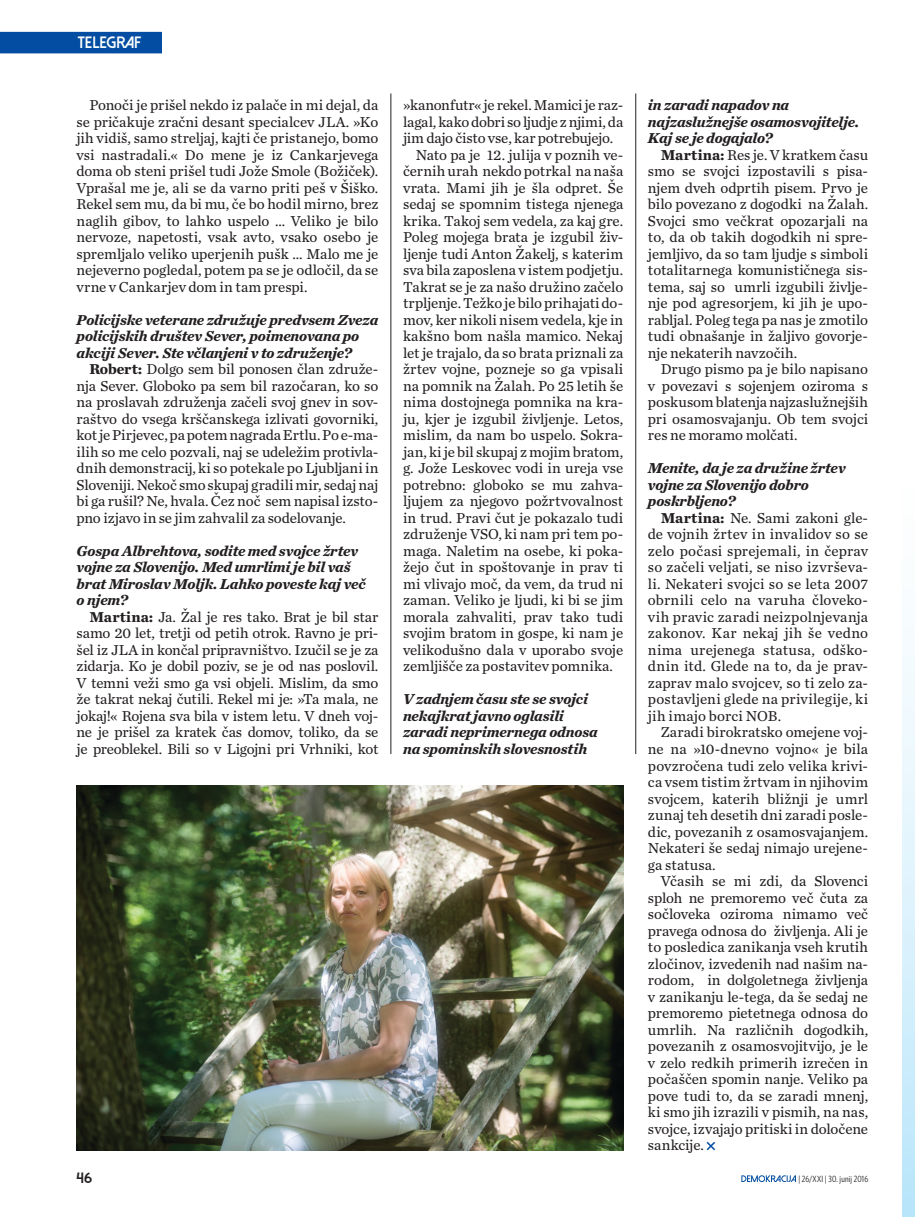
<style>
.page{position:relative;width:915px;height:1217px;background:#fff}
.page>*{position:absolute;margin:0;border:0;box-sizing:border-box;transform-origin:0 0}
.t1{font:800 16.5px "Dolce Vita";letter-spacing:-.015em;color:#fff}
.t2{font:15px/16.5px "Chronicle Text G2";letter-spacing:-.005em;color:#231f20;text-align:justify}
.t3{font:italic 700 15px/16.5px "Chronicle Text G2";letter-spacing:-.01em;color:#231f20}
.t4{font:800 15px "Dolce Vita";color:#231f20;scale:1.1 1}
.t5{font:9px "Whitney Condensed";letter-spacing:.02em;color:#231f20}
.s1{font-weight:700}
</style>
<div class="page">
<svg style="left:741px;top:1175px;width:54px;height:6px"></svg>
<div style="left:0;top:32px;width:161px;height:21px;background:#034ea2"></div>
<svg style="left:902px;top:656px;width:13px;height:561px;background:#d8f0fc"></svg>
<svg style="left:706px;top:1141px;width:9px;height:10px"></svg>
<hr style="left:390px;top:93px;width:1px;height:660px;background:#231f20">
<hr style="left:635px;top:93px;width:1px;height:660px;background:#231f20">
<img style="left:77px;top:785px;width:546px;height:364px">
<p class="t1" style="left:77px;top:34px;width:65px">TELEGRAF</p>
<p class="t2" style="left:77px;top:96px;width:303px;text-indent:13px">Ponoči je prišel nekdo iz palače in mi dejal, da se pričakuje zračni desant specialcev JLA. »Ko jih vidiš, samo streljaj, kajti če pristanejo, bomo vsi nastradali.« Do mene je iz Cankarjevega doma ob steni prišel tudi Jože Smole (Božiček).<br>Vprašal me je, ali se da varno priti peš v Šiško.<br>Rekel sem mu, da bi mu, če bo hodil mirno, brez naglih gibov, to lahko uspelo … Veliko je bilo nervoze, napetosti, vsak avto, vsako osebo je spremljalo veliko uperjenih pušk ... Malo me je nejeverno pogledal, potem pa se je odločil, da se vrne v Cankarjev dom in tam prespi.</p>
<p class="t3" style="left:77px;top:310px;width:303px">Policijske veterane združuje predvsem Zveza policijskih društev Sever, poimenovana po akciji Sever. Ste včlanjeni v to združenje?</p>
<p class="t2" style="left:77px;top:360px;width:303px;text-indent:13px"><span class="s1">Robert:</span> Dolgo sem bil ponosen član združe&shy;nja Sever. Globoko pa sem bil razočaran, ko so na proslavah združenja začeli svoj gnev in sov&shy;raštvo do vsega krščanskega izlivati govorniki, kot je Pirjevec, pa potem nagrada Ertlu. Po e-ma&shy;ilih so me celo pozvali, naj se udeležim protivla&shy;dnih demonstracij, ki so potekale po Ljubljani in Sloveniji. Nekoč smo skupaj gradili mir, sedaj naj bi ga rušil? Ne, hvala. Čez noč sem napisal izsto&shy;pno izjavo in se jim zahvalil za sodelovanje.</p>
<p class="t3" style="left:77px;top:541px;width:291px">Gospa Albrehtova, sodite med svojce žrtev vojne za Slovenijo. Med umrlimi je bil vaš brat Miroslav Moljk. Lahko poveste kaj več o njem?</p>
<p class="t2" style="left:77px;top:607px;width:303px;text-indent:13px"><span class="s1">Martina:</span> Ja. Žal je res tako. Brat je bil star samo 20 let, tretji od petih otrok. Ravno je pri&shy;šel iz JLA in končal pripravništvo. Izučil se je za zidarja. Ko je dobil poziv, se je od nas poslovil.<br>V temni veži smo ga vsi objeli. Mislim, da smo že takrat nekaj čutili. Rekel mi je: »Ta mala, ne jokaj!« Rojena sva bila v istem letu. V dneh voj&shy;ne je prišel za kratek čas domov, toliko, da se je preoblekel. Bili so v Ligojni pri Vrhniki, kot</p>
<p class="t2" style="left:403px;top:96px;width:221px">»kanonfutr« je rekel. Mamici je raz-</p>
<p class="t2" style="left:403px;top:112px;width:221px">lagal, kako dobri so ljudje z njimi, da</p>
<p class="t2" style="left:403px;top:129px;width:212px">jim dajo čisto vse, kar potrebujejo.</p>
<p class="t2" style="left:415px;top:145px;width:209px">Nato pa je 12. julija v poznih ve-</p>
<p class="t2" style="left:403px;top:162px;width:221px">černih urah nekdo potrkal na naša</p>
<p class="t2" style="left:403px;top:178px;width:221px">vrata. Mami jih je šla odpret. Še</p>
<p class="t2" style="left:403px;top:195px;width:222px">sedaj se spomnim tistega njenega</p>
<p class="t2" style="left:403px;top:211px;width:221px">krika. Takoj sem vedela, za kaj gre.</p>
<p class="t2" style="left:403px;top:228px;width:221px">Poleg mojega brata je izgubil živ-</p>
<p class="t2" style="left:403px;top:244px;width:222px">ljenje tudi Anton Žakelj, s katerim</p>
<p class="t2" style="left:403px;top:261px;width:221px">sva bila zaposlena v istem podjetju.</p>
<p class="t2" style="left:403px;top:277px;width:222px">Takrat se je za našo družino začelo</p>
<p class="t2" style="left:403px;top:294px;width:221px">trpljenje. Težko je bilo prihajati do-</p>
<p class="t2" style="left:403px;top:310px;width:222px">mov, ker nikoli nisem vedela, kje in</p>
<p class="t2" style="left:403px;top:327px;width:222px">kakšno bom našla mamico. Nekaj</p>
<p class="t2" style="left:403px;top:343px;width:221px">let je trajalo, da so brata priznali za</p>
<p class="t2" style="left:403px;top:360px;width:221px">žrtev vojne, pozneje so ga vpisali</p>
<p class="t2" style="left:403px;top:376px;width:222px">na pomnik na Žalah. Po 25 letih še</p>
<p class="t2" style="left:403px;top:393px;width:221px">nima dostojnega pomnika na kra-</p>
<p class="t2" style="left:403px;top:409px;width:222px">ju, kjer je izgubil življenje. Letos,</p>
<p class="t2" style="left:403px;top:426px;width:221px">mislim, da nam bo uspelo. Sokra-</p>
<p class="t2" style="left:403px;top:442px;width:222px">jan, ki je bil skupaj z mojim bratom,</p>
<p class="t2" style="left:403px;top:459px;width:222px">g. Jože Leskovec vodi in ureja vse</p>
<p class="t2" style="left:403px;top:475px;width:221px">potrebno: globoko se mu zahva-</p>
<p class="t2" style="left:403px;top:492px;width:222px">ljujem za njegovo požrtvovalnost</p>
<p class="t2" style="left:403px;top:508px;width:221px">in trud. Pravi čut je pokazalo tudi</p>
<p class="t2" style="left:403px;top:525px;width:221px">združenje VSO, ki nam pri tem po-</p>
<p class="t2" style="left:403px;top:541px;width:221px">maga. Naletim na osebe, ki poka-</p>
<p class="t2" style="left:403px;top:558px;width:222px">žejo čut in spoštovanje in prav ti</p>
<p class="t2" style="left:403px;top:574px;width:222px">mi vlivajo moč, da vem, da trud ni</p>
<p class="t2" style="left:403px;top:591px;width:222px">zaman. Veliko je ljudi, ki bi se jim</p>
<p class="t2" style="left:403px;top:607px;width:221px">morala zahvaliti, prav tako tudi</p>
<p class="t2" style="left:403px;top:624px;width:222px">svojim bratom in gospe, ki nam je</p>
<p class="t2" style="left:403px;top:640px;width:221px">velikodušno dala v uporabo svoje</p>
<p class="t2" style="left:403px;top:657px;width:211px">zemljišče za postavitev pomnika.</p>
<p class="t3" style="left:403px;top:690px;width:196px">V zadnjem času ste se svojci nekajkrat javno oglasili zaradi neprimernega odnosa na spominskih slovesnostih</p>
<p class="t3" style="left:647px;top:96px;width:213px">in zaradi napadov na najzaslužnejše osamosvojitelje.<br>Kaj se je dogajalo?</p>
<p class="t2" style="left:647px;top:145px;width:222px;text-indent:13px"><span class="s1">Martina:</span> Res je. V kratkem času smo se svojci izpostavili s pisa&shy;njem dveh odprtih pisem. Prvo je bilo povezano z dogodki na Žalah.<br>Svojci smo večkrat opozarjali na to, da ob takih dogodkih ni spre&shy;jemljivo, da so tam ljudje s simboli totalitarnega komunističnega sis&shy;tema, saj so umrli izgubili življe&shy;nje pod agresorjem, ki jih je upo&shy;rabljal. Poleg tega pa nas je zmotilo tudi obnašanje in žaljivo govorje&shy;nje nekaterih navzočih.</p>
<p class="t2" style="left:647px;top:360px;width:222px;text-indent:13px">Drugo pismo pa je bilo napisano v povezavi s sojenjem oziroma s poskusom blatenja najzaslužnejših pri osamosvajanju. Ob tem svojci res ne moramo molčati.</p>
<p class="t3" style="left:647px;top:459px;width:199px">Menite, da je za družine žrtev vojne za Slovenijo dobro poskrbljeno?</p>
<p class="t2" style="left:647px;top:508px;width:222px;text-indent:13px"><span class="s1">Martina:</span> Ne. Sami zakoni gle&shy;de vojnih žrtev in invalidov so se zelo počasi sprejemali, in čeprav so začeli veljati, se niso izvrševa&shy;li. Nekateri svojci so se leta 2007 obrnili celo na varuha človeko&shy;vih pravic zaradi neizpolnjevanja zakonov. Kar nekaj jih še vedno nima urejenega statusa, odško&shy;dnin itd. Glede na to, da je prav&shy;zaprav malo svojcev, so ti zelo za&shy;postavljeni glede na privilegije, ki jih imajo borci NOB.</p>
<p class="t2" style="left:647px;top:723px;width:222px;text-indent:13px">Zaradi birokratsko omejene voj&shy;ne na »10-dnevno vojno« je bila povzročena tudi zelo velika krivi&shy;ca vsem tistim žrtvam in njihovim svojcem, katerih bližnji je umrl zunaj teh desetih dni zaradi posle&shy;dic, povezanih z osamosvajanjem.<br>Nekateri še sedaj nimajo urejene&shy;ga statusa.</p>
<p class="t2" style="left:647px;top:871px;width:222px;text-indent:13px">Včasih se mi zdi, da Slovenci sploh ne premoremo več čuta za sočloveka oziroma nimamo več pravega odnosa do življenja. Ali je to posledica zanikanja vseh krutih zločinov, izvedenih nad našim na&shy;rodom, in dolgoletnega življenja v zanikanju le-tega, da še sedaj ne premoremo pietetnega odnosa do umrlih. Na različnih dogodkih, povezanih z osamosvojitvijo, je le v zelo redkih primerih izrečen in počaščen spomin nanje. Veliko pa pove tudi to, da se zaradi mnenj, ki smo jih izrazili v pismih, na nas, svojce, izvajajo pritiski in določene sankcije.</p>
<p class="t4" style="left:77px;top:1169px;width:16px">46</p>
<p class="t5" style="left:798px;top:1173px;width:71px">| 26/XXI | 30. junij 2016</p>
</div>
